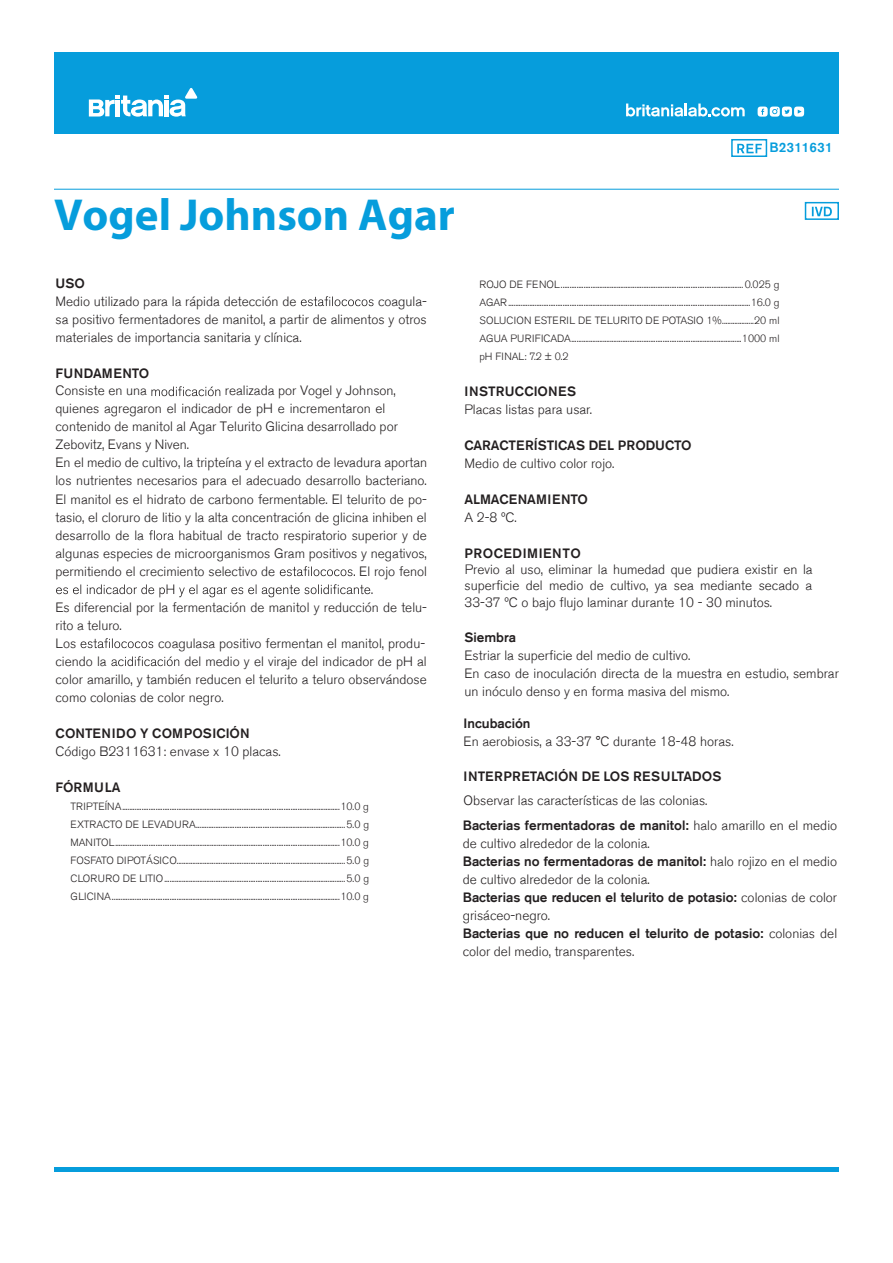
<style>
.page{position:relative;width:893px;height:1263px;background:#fff}
.page>*{position:absolute;margin:0;border:0;box-sizing:border-box;transform-origin:0 0}
.t1{font:700 45px "Myriad Pro";color:#069ddc}
.t2{font:300 13.5px/18px "Akzidenz Grotesk BE";color:#231f20}
.t3{font:500 13.5px "Akzidenz Grotesk BE";color:#231f20}
.t4{font:500 13.5px "Akzidenz Grotesk BE";letter-spacing:.02em;color:#231f20}
.t5{font:500 13.5px "Akzidenz Grotesk BE";letter-spacing:.04em;color:#231f20}
.t6{font:500 13.5px "Akzidenz Grotesk BE";color:#069ddc}
.t7{font:300 10.5px/18px "Akzidenz Grotesk BE";color:#231f20;text-align:justify}
.s1{font-weight:500}
</style>
<div class="page">
<svg style="left:301px;top:296px;width:72px;height:10px"></svg>
<svg style="left:151px;top:386px;width:69px;height:10px"></svg>
<svg style="left:149px;top:530px;width:25px;height:10px"></svg>
<svg style="left:280px;top:566px;width:75px;height:10px"></svg>
<svg style="left:56px;top:584px;width:316px;height:13px"></svg>
<svg style="left:81px;top:638px;width:72px;height:10px"></svg>
<svg style="left:111px;top:656px;width:68px;height:10px"></svg>
<hr style="left:54px;top:189px;width:785px;height:1px;background:#069ddc">
<div style="left:805px;top:202px;width:34px;height:18px;border:2px solid #069ddc"></div>
<svg style="left:812px;top:207px;width:20px;height:9px"></svg>
<svg style="left:737px;top:144px;width:25px;height:9px"></svg>
<div style="left:731px;top:139px;width:36px;height:18px;border:2px solid #069ddc"></div>
<div style="left:54px;top:52px;width:785px;height:81px;background:#069ddc"></div>
<svg style="left:88px;top:88px;width:110px;height:29px"></svg>
<svg style="left:626px;top:104px;width:119px;height:13px"></svg>
<svg style="left:758px;top:107px;width:46px;height:10px"></svg>
<hr style="left:54px;top:1167px;width:785px;height:4px;background:#069ddc">
<p class="t6" style="left:770px;top:139px;width:64px">B2311631</p>
<h1 class="t1" style="left:54px;top:185px;width:402px">Vogel Johnson Agar</h1>
<p class="t3" style="left:56px;top:275px;width:31px">USO</p>
<p class="t2" style="left:56px;top:293px;width:242px">Medio utilizado para la rápida detección de</p>
<p class="t2" style="left:55px;top:293px;width:373px;text-align:justify;text-indent:322px">coagula&shy;sa positivo fermentadores de manitol, a partir de alimentos y otros materiales de importancia sanitaria y clínica.</p>
<p class="t4" style="left:56px;top:365px;width:95px">FUNDAMENTO</p>
<p class="t2" style="left:56px;top:381px;width:93px">Consiste en una</p>
<p class="t2" style="left:55px;top:381px;width:373px;text-indent:169px">realizada por Vogel y Johnson, quienes agregaron el indicador de pH e incrementaron el contenido de manitol al Agar Telurito Glicina desarrollado por Zebovitz, Evans y Niven.<br>En el medio de cultivo, la tripteína y el extracto de levadura aportan los nutrientes necesarios para el adecuado desarrollo bacteriano.<br>El manitol es el hidrato de carbono fermentable. El telurito de po&shy;tasio, el cloruro de litio y la alta concentración de glicina inhiben el desarrollo de la</p>
<p class="t2" style="left:55px;top:526px;width:373px;text-align:justify;text-indent:123px">habitual de tracto respiratorio superior y de algunas especies de microorganismos Gram positivos y negativos, permitiendo el crecimiento selectivo de</p>
<p class="t2" style="left:359px;top:563px;width:69px">El rojo fenol</p>
<p class="t2" style="left:55px;top:599px;width:373px">Es diferencial por la fermentación de manitol y reducción de telu&shy;rito a teluro.<br>Los</p>
<p class="t2" style="left:158px;top:635px;width:268px">coagulasa positivo fermentan el manitol, produ-</p>
<p class="t2" style="left:56px;top:653px;width:373px;text-align:justify;text-indent:129px">del medio y el viraje del indicador de pH al color amarillo, y también reducen el telurito a teluro observándose como colonias de color negro.</p>
<p class="t3" style="left:55px;top:725px;width:196px">CONTENIDO Y COMPOSICIÓN</p>
<p class="t2" style="left:55px;top:743px;width:227px">Código B2311631: envase x 10 placas.</p>
<p class="t4" style="left:55px;top:779px;width:66px">FÓRMULA</p>
<p class="t7" style="left:70px;top:798px;width:300px">TRIPTEÍNA ............................................................................................................................10.0 g EXTRACTO DE LEVADURA .....................................................................................5.0 g MANITOL ................................................................................................................................10.0 g FOSFATO DIPOTÁSICO................................................................................................5.0 g CLORURO DE LITIO .......................................................................................................5.0 g GLICINA ..................................................................................................................................10.0 g</p>
<p class="t2" style="left:56px;top:653px;width:53px">ciendo la</p>
<p class="t7" style="left:479px;top:276px;width:302px">ROJO DE FENOL ........................................................................................................0.025 g AGAR ..........................................................................................................................................16.0 g SOLUCION ESTERIL DE TELURITO DE POTASIO 1% ..................20 ml AGUA PURIFICADA .................................................................................................1000 ml pH FINAL: 7.2 ± 0.2</p>
<p class="t3" style="left:464px;top:383px;width:113px">INSTRUCCIONES</p>
<p class="t2" style="left:464px;top:401px;width:129px">Placas listas para usar.</p>
<p class="t3" style="left:464px;top:437px;width:229px">CARACTERÍSTICAS DEL PRODUCTO</p>
<p class="t2" style="left:464px;top:455px;width:151px">Medio de cultivo color rojo.</p>
<p class="t3" style="left:464px;top:491px;width:125px">ALMACENAMIENTO</p>
<p class="t2" style="left:464px;top:509px;width:54px">A 2-8 ºC.</p>
<p class="t5" style="left:464px;top:545px;width:118px">PROCEDIMIENTO</p>
<p class="t2" style="left:464px;top:561px;width:350px;line-height:16.6px;text-align:justify">Previo al uso, eliminar la humedad que pudiera existir en la superficie del medio de cultivo, ya sea mediante secado a 33-37 ºC o bajo flujo laminar durante 10 - 30 minutos.</p>
<p class="t3" style="left:464px;top:629px;width:53px">Siembra</p>
<p class="t2" style="left:464px;top:646px;width:376px">Estriar la superficie del medio de cultivo.<br>En caso de inoculación directa de la muestra en estudio, sembrar un inóculo denso y en forma masiva del mismo.</p>
<p class="t3" style="left:464px;top:715px;width:68px">Incubación</p>
<p class="t2" style="left:464px;top:732px;width:272px">En aerobiosis, a 33-37 °C durante 18-48 horas.</p>
<p class="t3" style="left:464px;top:768px;width:259px">INTERPRETACIÓN DE LOS RESULTADOS</p>
<p class="t2" style="left:463px;top:789px;width:376px;line-height:24.5px">Observar las características de las colonias.<br><span class="s1">Bacterias fermentadoras de manitol:</span> halo amarillo en el medio</p>
<p class="t2" style="left:463px;top:834px;width:376px">de cultivo alrededor de la colonia.<br><span class="s1">Bacterias no fermentadoras de manitol:</span> halo rojizo en el medio de cultivo alrededor de la colonia.<br><span class="s1">Bacterias que reducen el telurito de potasio:</span> colonias de color grisáceo-negro.<br><span class="s1">Bacterias que no reducen el telurito de potasio:</span> colonias del color del medio, transparentes.</p>
</div>
